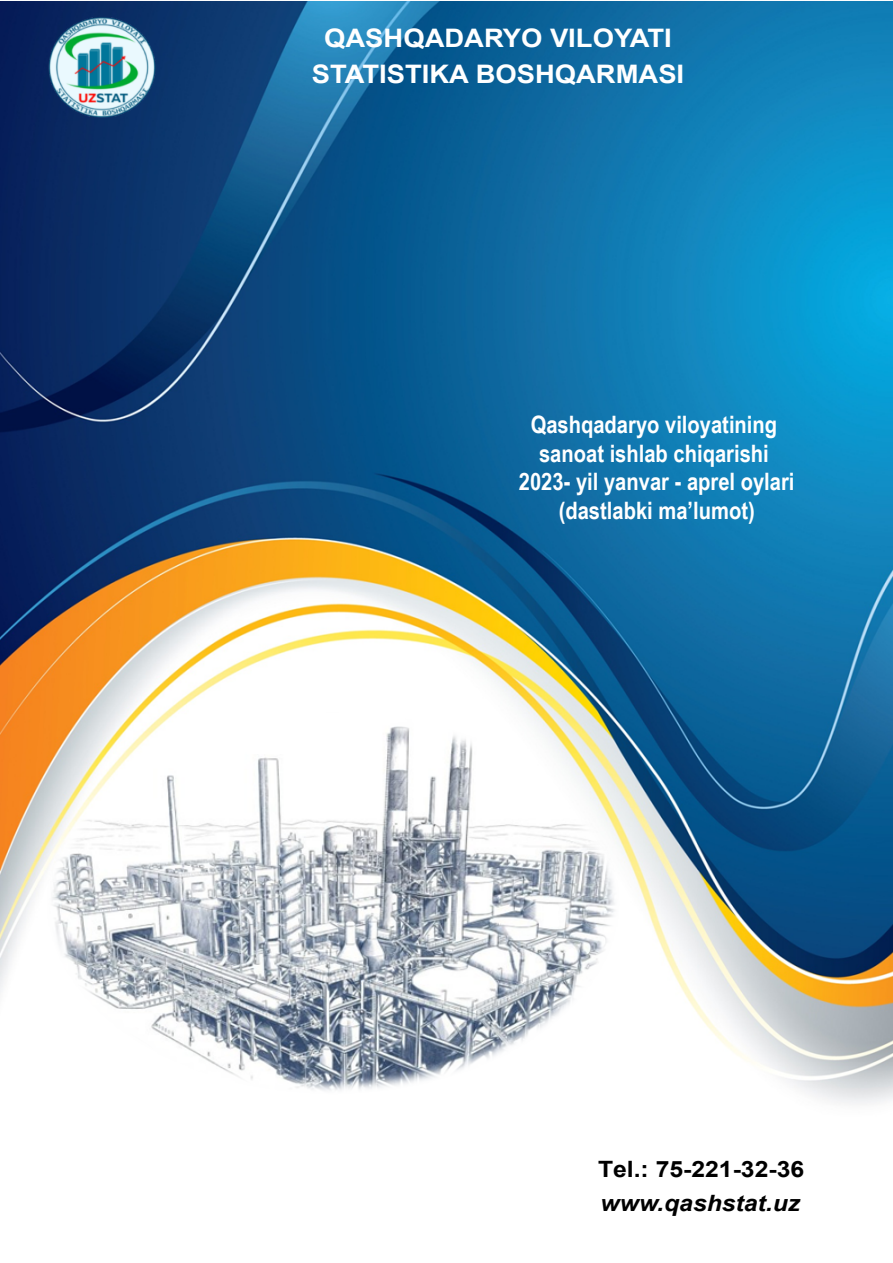
<style>
.page{position:relative;width:893px;height:1263px;background:#fff}
.page>*{position:absolute;margin:0;border:0;box-sizing:border-box;transform-origin:0 0}
.t1{font:700 25.5px/35.8px "Arial";color:#fff;text-align:center;scale:1.07 1}
.t2{font:700 24px/28.8px "Arial Narrow";color:#fff;text-align:center}
.t3{font:700 22.5px "Arial";color:#000;scale:1.1 1}
.t4{font:italic 700 22.5px "Arial";color:#000;scale:1.1 1}
</style>
<div class="page">
<img style="left:0;top:1px;width:893px;height:1103px">
<img style="left:45px;top:711px;width:575px;height:384px">
<img style="left:44px;top:13px;width:113px;height:108px">
<p class="t1" style="left:312px;top:21px;width:350px">QASHQADARYO VILOYATI<br>STATISTIKA BOSHQARMASI</p>
<p class="t2" style="left:519px;top:409px;width:277px">Qashqadaryo viloyatining sanoat ishlab chiqarishi<br>2023- yil yanvar - aprel oylari (dastlabki ma’lumot)</p>
<p class="t3" style="left:598px;top:1153px;width:189px">Тel.: 75-221-32-36</p>
<p class="t4" style="left:600px;top:1187px;width:183px">www.qashstat.uz</p>
</div>
